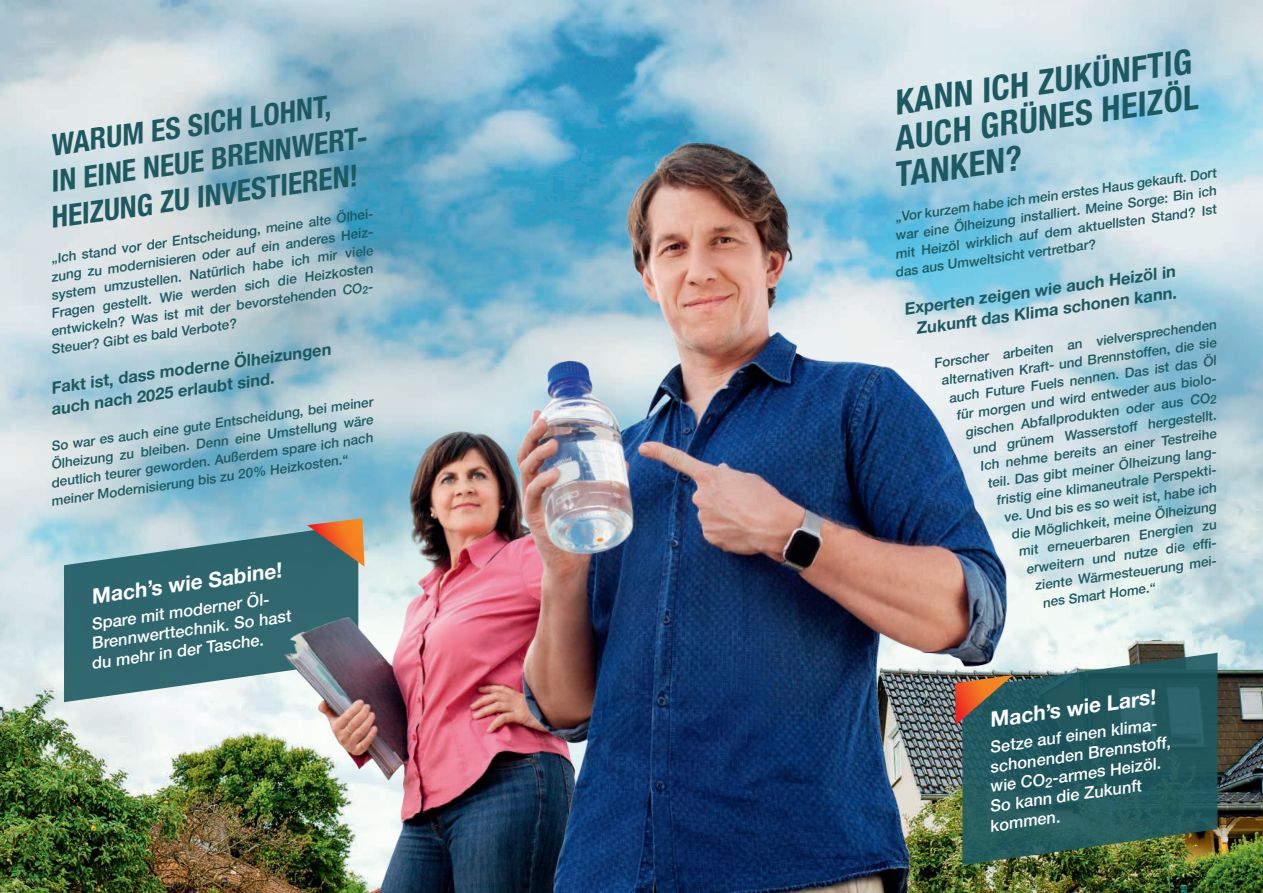
<style>
.page{position:relative;width:1263px;height:893px;background:#fff}
.page>*{position:absolute;margin:0;border:0;box-sizing:border-box;transform-origin:0 0}
.t1{font:700 condensed 34.5px/36px "Helvetica Neue LT Std";color:#1d5961;text-align:justify}
.t2{font:700 condensed 30px/36px "Helvetica Neue LT Std";color:#1d5961}
.t3{font:700 21px "Helvetica Neue LT Std";color:#fff}
.t4{font:500 16.5px/19.5px "Helvetica Neue LT Std";color:#fff}
.t5{font:700 16.5px/21px "Helvetica Neue LT Std";color:#1d5961;text-align:center}
.t6{font:500 13.5px "Helvetica Neue LT Std";color:#1d5961}
</style>
<div class="page">
<img style="left:0;top:0;width:1263px;height:893px">
<svg style="left:64px;top:524px;width:163px;height:178px;background:#518289"></svg>
<img style="left:227px;top:337px;width:257px;height:556px">
<img style="left:484px;top:110px;width:572px;height:783px">
<svg style="left:962px;top:653px;width:255px;height:212px;background:#346361"></svg>
<svg style="left:955px;top:675px;width:58px;height:50px;background:#7c5943"></svg>
<h2 class="t2" style="left:38px;top:128px;width:325px;text-indent:10px;rotate:-8deg">WARUM ES SICH LOHNT,<br>IN EINE NEUE BRENNWERT-<br>HEIZUNG ZU INVESTIEREN!</h2>
<p class="t6" style="left:50px;top:251px;width:326px;rotate:-8deg">„Ich stand vor der Entscheidung, meine alte Ölhei-</p>
<p class="t6" style="left:50px;top:269px;width:326px;rotate:-8deg">zung zu modernisieren oder auf ein anderes Heiz-</p>
<p class="t6" style="left:50px;top:287px;width:326px;rotate:-8deg">system umzustellen. Natürlich habe ich mir viele</p>
<p class="t6" style="left:50px;top:305px;width:326px;rotate:-8deg">Fragen gestellt. Wie werden sich die Heizkosten</p>
<p class="t6" style="left:50px;top:323px;width:326px;rotate:-8deg">entwickeln? Was ist mit der bevorstehenden CO<sub>2</sub>-</p>
<p class="t6" style="left:50px;top:341px;width:188px;rotate:-8deg">Steuer? Gibt es bald Verbote?</p>
<p class="t5" style="left:47px;top:377px;width:287px;text-align:left;rotate:-8deg">Fakt ist, dass moderne Ölheizungen auch nach 2025 erlaubt sind.</p>
<p class="t6" style="left:50px;top:438px;width:326px;rotate:-8deg">So war es auch eine gute Entscheidung, bei meiner</p>
<p class="t6" style="left:50px;top:457px;width:326px;rotate:-8deg">Ölheizung zu bleiben. Denn eine Umstellung wäre</p>
<p class="t6" style="left:50px;top:475px;width:326px;rotate:-8deg">deutlich teurer geworden. Außerdem spare ich nach</p>
<p class="t6" style="left:50px;top:493px;width:301px;rotate:-8deg">meiner Modernisierung bis zu 20% Heizkosten.“</p>
<h3 class="t3" style="left:89px;top:584px;width:193px;rotate:-8deg">Mach’s wie Sabine!</h3>
<p class="t4" style="left:85px;top:615px;width:205px;text-indent:5px;rotate:-8deg">Spare mit moderner Öl-<br>Brennwerttechnik. So hast du mehr in der Tasche.</p>
<h1 class="t1" style="left:882px;top:86px;width:312px;rotate:-8deg">KANN ICH ZUKÜNFTIG AUCH GRÜNES HEIZÖL TANKEN?</h1>
<p class="t6" style="left:894px;top:210px;width:325px;rotate:-8deg">„Vor kurzem habe ich mein erstes Haus gekauft. Dort</p>
<p class="t6" style="left:894px;top:228px;width:325px;rotate:-8deg">war eine Ölheizung installiert. Meine Sorge: Bin ich</p>
<p class="t6" style="left:894px;top:246px;width:326px;rotate:-8deg">mit Heizöl wirklich auf dem aktuellsten Stand? Ist</p>
<p class="t6" style="left:894px;top:264px;width:203px;rotate:-8deg">das aus Umweltsicht vertretbar?</p>
<p class="t5" style="left:902px;top:298px;width:275px;rotate:-8deg">Experten zeigen wie auch Heizöl in<br>Zukunft das Klima schonen kann.</p>
<p class="t6" style="left:933px;top:356px;width:286px;rotate:-8deg">Forscher arbeiten an vielversprechenden</p>
<p class="t6" style="left:940px;top:373px;width:279px;rotate:-8deg">alternativen Kraft- und Brennstoffen, die sie</p>
<p class="t6" style="left:948px;top:390px;width:272px;rotate:-8deg">auch Future Fuels nennen. Das ist das Öl</p>
<p class="t6" style="left:955px;top:407px;width:264px;rotate:-8deg">für morgen und wird entweder aus biolo-</p>
<p class="t6" style="left:964px;top:424px;width:255px;rotate:-8deg">gischen Abfallprodukten oder aus CO<sub>2</sub></p>
<p class="t6" style="left:971px;top:441px;width:247px;rotate:-8deg">und grünem Wasserstoff hergestellt.</p>
<p class="t6" style="left:979px;top:458px;width:240px;rotate:-8deg">Ich nehme bereits an einer Testreihe</p>
<p class="t6" style="left:986px;top:475px;width:233px;rotate:-8deg">teil. Das gibt meiner Ölheizung lang-</p>
<p class="t6" style="left:995px;top:492px;width:223px;rotate:-8deg">fristig eine klimaneutrale Perspekti-</p>
<p class="t6" style="left:1002px;top:509px;width:216px;rotate:-8deg">ve. Und bis es so weit ist, habe ich</p>
<p class="t6" style="left:1010px;top:526px;width:209px;rotate:-8deg">die Möglichkeit, meine Ölheizung</p>
<p class="t6" style="left:1017px;top:544px;width:201px;rotate:-8deg">mit erneuerbaren Energien zu</p>
<p class="t6" style="left:1025px;top:561px;width:193px;rotate:-8deg">erweitern und nutze die effi -</p>
<p class="t6" style="left:1034px;top:578px;width:184px;rotate:-8deg">ziente Wärmesteuerung mei-</p>
<p class="t6" style="left:1041px;top:595px;width:115px;rotate:-8deg">nes Smart Home.“</p>
<h3 class="t3" style="left:988px;top:707px;width:169px;rotate:-8deg">Mach’s wie Lars!</h3>
<p class="t4" style="left:988px;top:737px;width:170px;rotate:-8deg">Setze auf einen klima-</p>
<p class="t4" style="left:988px;top:757px;width:184px;rotate:-8deg">schonenden Brennstoff,</p>
<p class="t4" style="left:988px;top:777px;width:174px;rotate:-8deg">wie CO<sub>2</sub>-armes Heizöl.</p>
<p class="t4" style="left:988px;top:796px;width:154px;rotate:-8deg">So kann die Zukunft</p>
<p class="t4" style="left:988px;top:816px;width:72px;rotate:-8deg">kommen.</p>
</div>
